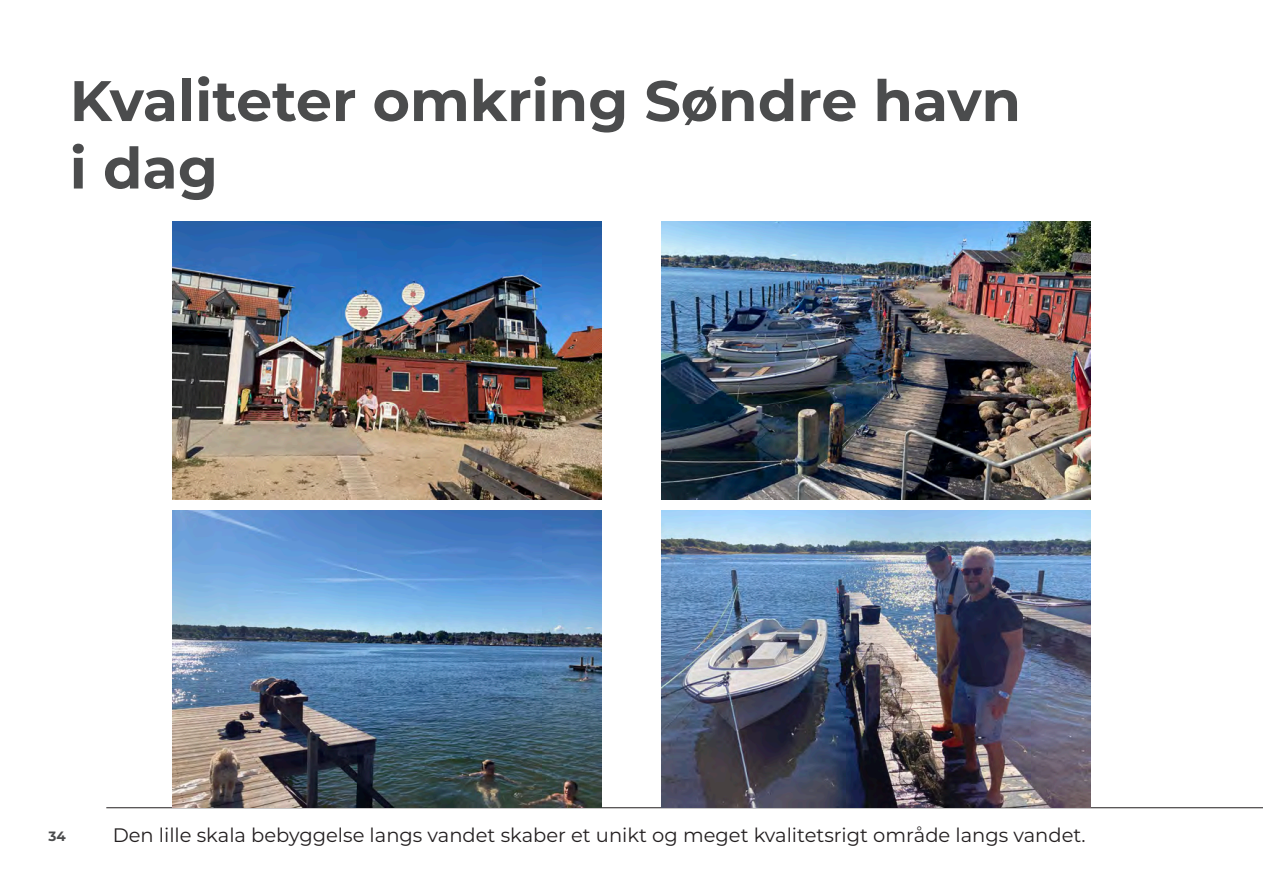
<style>
.page{position:relative;width:1263px;height:893px;background:#fff}
.page>*{position:absolute;margin:0;border:0;box-sizing:border-box;transform-origin:0 0}
.Side_overskrifter_ti{font:700 57px/67.5px "Montserrat";color:#4b4c4d}
.Start_på_brødtest_st{font:19.5px "Montserrat";color:#231f20}
.t1{font:700 13.5px "Montserrat";color:#4b4c4d}
</style>
<div class="page">
<hr style="left:106px;top:807px;width:1157px;height:1px;background:#231f20">
<img style="left:662px;top:221px;width:428px;height:278px">
<img style="left:662px;top:510px;width:428px;height:298px">
<img style="left:173px;top:221px;width:428px;height:278px">
<img style="left:173px;top:510px;width:428px;height:298px">
<p class="Side_overskrifter_ti" style="left:70px;top:64px;width:953px">Kvaliteter omkring Søndre havn i dag</p>
<p class="t1" style="left:48px;top:827px;width:19px">34</p>
<p class="Start_på_brødtest_st" style="left:113px;top:822px;width:974px">Den lille skala bebyggelse langs vandet skaber et unikt og meget kvalitetsrigt område langs vandet.</p>
</div>
